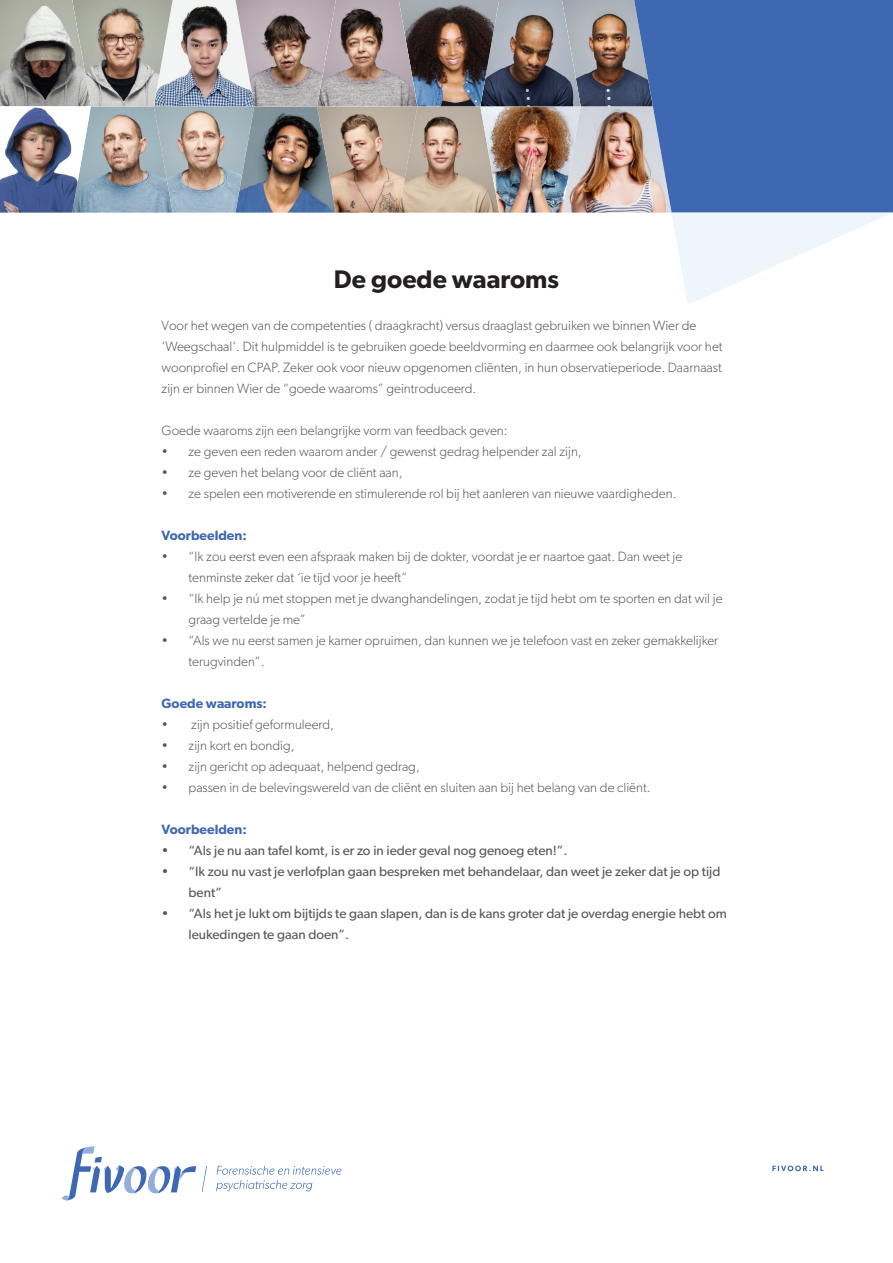
<style>
.page{position:relative;width:893px;height:1263px;background:#fff}
.page>*{position:absolute;margin:0;border:0;box-sizing:border-box;transform-origin:0 0}
.t1{font:600 25.5px "Gibson";color:#231f20}
.t2{font:300 13.5px/21px "Gibson";color:#57585a}
.t3{font:13.5px/21px "Gibson";color:#57585a}
.t4{font:600 13.5px "Gibson";color:#3f68b2}
</style>
<div class="page">
<img style="left:89px;top:106px;width:65px;height:107px">
<img style="left:254px;top:106px;width:63px;height:107px">
<img style="left:154px;top:106px;width:100px;height:107px">
<img style="left:417px;top:106px;width:63px;height:107px">
<img style="left:581px;top:106px;width:53px;height:107px">
<img style="left:317px;top:106px;width:100px;height:107px">
<img style="left:480px;top:106px;width:101px;height:107px">
<img style="left:91px;top:0;width:543px;height:106px">
<img style="left:0;top:0;width:91px;height:106px">
<img style="left:0;top:106px;width:89px;height:107px">
<svg style="left:634px;top:0;width:259px;height:213px;background:#486db2"></svg>
<svg style="left:672px;top:213px;width:219px;height:91px"></svg>
<svg style="left:202px;top:1166px;width:5px;height:26px"></svg>
<svg style="left:61px;top:1146px;width:135px;height:54px"></svg>
<svg style="left:216px;top:1166px;width:125px;height:25px"></svg>
<svg style="left:772px;top:1165px;width:51px;height:6px"></svg>
<h1 class="t1" style="left:334px;top:264px;width:226px">De goede waaroms</h1>
<p class="t2" style="left:162px;top:314px;width:563px">Voor het wegen van de competenties ( draagkracht) versus draaglast gebruiken we binnen Wier de ‘Weegschaal’. Dit hulpmiddel is te gebruiken goede beeldvorming en daarmee ook belangrijk voor het woonprofiel en CPAP. Zeker ook voor nieuw opgenomen cliënten, in hun observatieperiode. Daarnaast zijn er binnen Wier de “goede waaroms” geintroduceerd.</p>
<p class="t2" style="left:162px;top:419px;width:348px">Goede waaroms zijn een belangrijke vorm van feedback geven:</p>
<p class="t2" style="left:162px;top:440px;width:422px">• ze geven een reden waarom ander / gewenst gedrag helpender zal zijn,</p>
<p class="t2" style="left:162px;top:461px;width:242px">• ze geven het belang voor de cliënt aan,</p>
<p class="t2" style="left:162px;top:482px;width:516px">• ze spelen een motiverende en stimulerende rol bij het aanleren van nieuwe vaardigheden.</p>
<p class="t4" style="left:162px;top:527px;width:87px">Voorbeelden:</p>
<p class="t2" style="left:189px;top:545px;width:495px;text-indent:-27px">• “Ik zou eerst even een afspraak maken bij de dokter, voordat je er naartoe gaat. Dan weet je tenminste zeker dat ‘ie tijd voor je heeft”</p>
<p class="t2" style="left:189px;top:587px;width:535px;text-indent:-27px">• “Ik help je nú met stoppen met je dwanghandelingen, zodat je tijd hebt om te sporten en dat wil je graag vertelde je me”</p>
<p class="t2" style="left:189px;top:629px;width:531px;text-indent:-27px">• “Als we nu eerst samen je kamer opruimen, dan kunnen we je telefoon vast en zeker gemakkelijker terugvinden”.</p>
<p class="t4" style="left:162px;top:695px;width:107px">Goede waaroms:</p>
<p class="t2" style="left:162px;top:713px;width:174px">• zijn positief geformuleerd,</p>
<p class="t2" style="left:162px;top:734px;width:134px">• zijn kort en bondig,</p>
<p class="t2" style="left:162px;top:755px;width:260px">• zijn gericht op adequaat, helpend gedrag,</p>
<p class="t2" style="left:162px;top:776px;width:491px">• passen in de belevingswereld van de cliënt en sluiten aan bij het belang van de cliënt.</p>
<p class="t4" style="left:162px;top:821px;width:87px">Voorbeelden:</p>
<p class="t3" style="left:162px;top:839px;width:407px">• “Als je nu aan tafel komt, is er zo in ieder geval nog genoeg eten!”.</p>
<p class="t3" style="left:189px;top:860px;width:533px;text-indent:-27px">• “Ik zou nu vast je verlofplan gaan bespreken met behandelaar, dan weet je zeker dat je op tijd bent”</p>
<p class="t3" style="left:189px;top:902px;width:540px;text-indent:-27px">• “Als het je lukt om bijtijds te gaan slapen, dan is de kans groter dat je overdag energie hebt om leukedingen te gaan doen”.</p>
</div>
